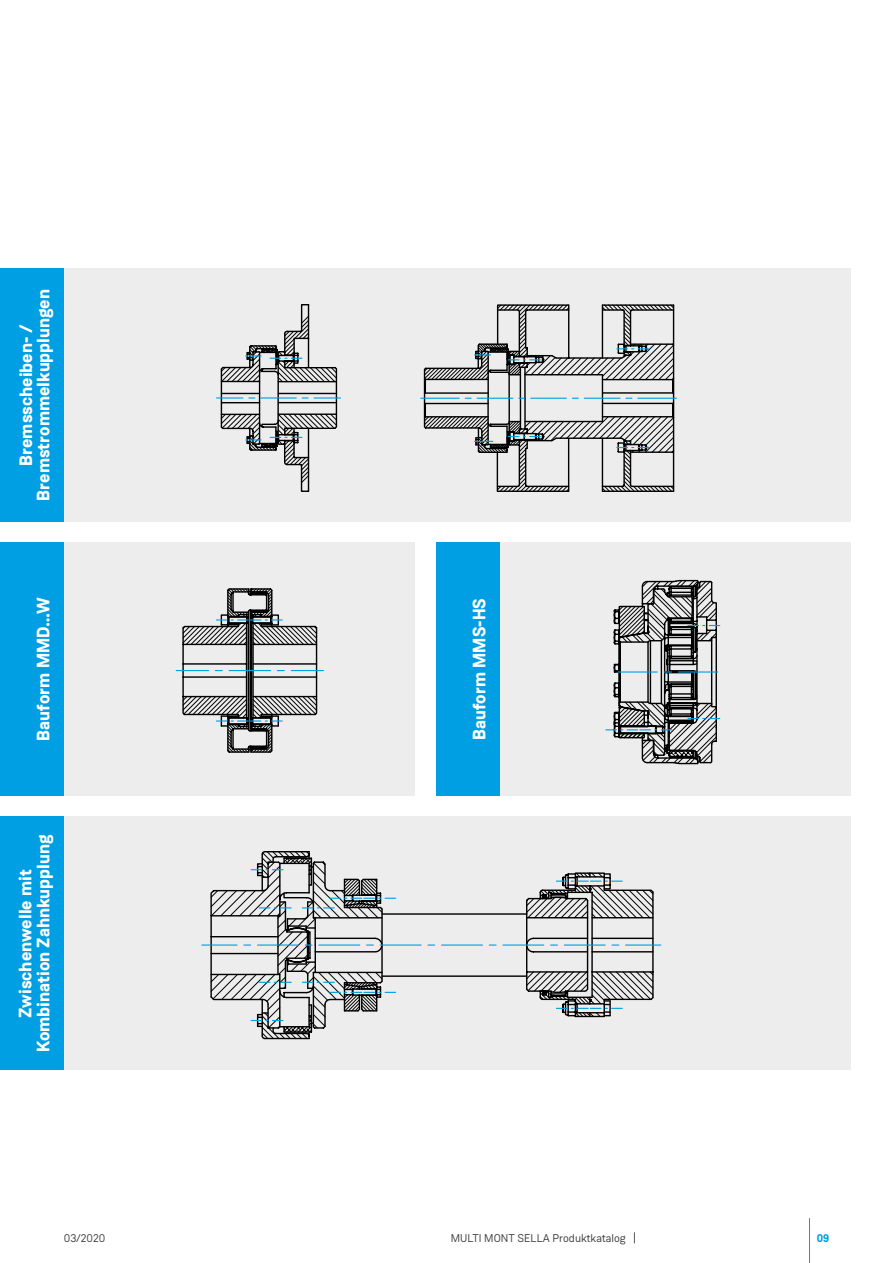
<style>
.page{position:relative;width:893px;height:1263px;background:#fff}
.page>*{position:absolute;margin:0;border:0;box-sizing:border-box;transform-origin:0 0}
.t1{font:700 18px/17.5px "Weissenhof Grotesk";color:#fff;text-align:center}
.t2{font:11.25px "Weissenhof Grotesk";color:#3c3c3b}
.t3{font:700 11.25px "Weissenhof Grotesk";color:#009fe3}
</style>
<div class="page">
<hr style="left:809px;top:1218px;width:1px;height:45px;background:#009fe3">
<div style="left:0;top:268px;width:850px;height:253px;background:#ededed"></div>
<div style="left:0;top:268px;width:64px;height:253px;background:#009fe3"></div>
<div style="left:464px;top:543px;width:386px;height:253px;background:#ededed"></div>
<div style="left:0;top:543px;width:415px;height:253px;background:#ededed"></div>
<div style="left:436px;top:543px;width:64px;height:253px;background:#009fe3"></div>
<div style="left:0;top:543px;width:64px;height:253px;background:#009fe3"></div>
<hr style="left:421px;top:398px;width:38px;height:1px;background:#009fe3">
<svg style="left:423px;top:304px;width:253px;height:188px"></svg>
<svg style="left:216px;top:304px;width:125px;height:188px"></svg>
<hr style="left:291px;top:670px;width:32px;height:1px;background:#009fe3">
<hr style="left:176px;top:670px;width:32px;height:1px;background:#009fe3">
<svg style="left:181px;top:588px;width:138px;height:165px"></svg>
<svg style="left:606px;top:579px;width:115px;height:186px"></svg>
<div style="left:0;top:817px;width:850px;height:253px;background:#ededed"></div>
<div style="left:0;top:817px;width:64px;height:253px;background:#009fe3"></div>
<hr style="left:626px;top:944px;width:35px;height:2px;background:#009fe3">
<hr style="left:202px;top:944px;width:35px;height:2px;background:#009fe3">
<svg style="left:209px;top:851px;width:446px;height:189px"></svg>
<p class="t1" style="left:17px;top:500px;width:213px;rotate:-90deg">Bremsscheiben- /<br>Bremstrommelkupplungen</p>
<p class="t1" style="left:35px;top:741px;width:144px;rotate:-90deg">Bauform MMD…W</p>
<p class="t1" style="left:471px;top:740px;width:143px;rotate:-90deg">Bauform MMS-HS</p>
<p class="t1" style="left:17px;top:1052px;width:219px;line-height:18px;rotate:-90deg">Zwischenwelle mit<br>Kombination Zahnkupplung</p>
<p class="t2" style="left:64px;top:1231px;width:43px">03/2020</p>
<p class="t2" style="left:451px;top:1231px;width:176px">MULTI MONT SELLA Produktkatalog</p>
<p class="t3" style="left:817px;top:1231px;width:14px">09</p>
</div>
